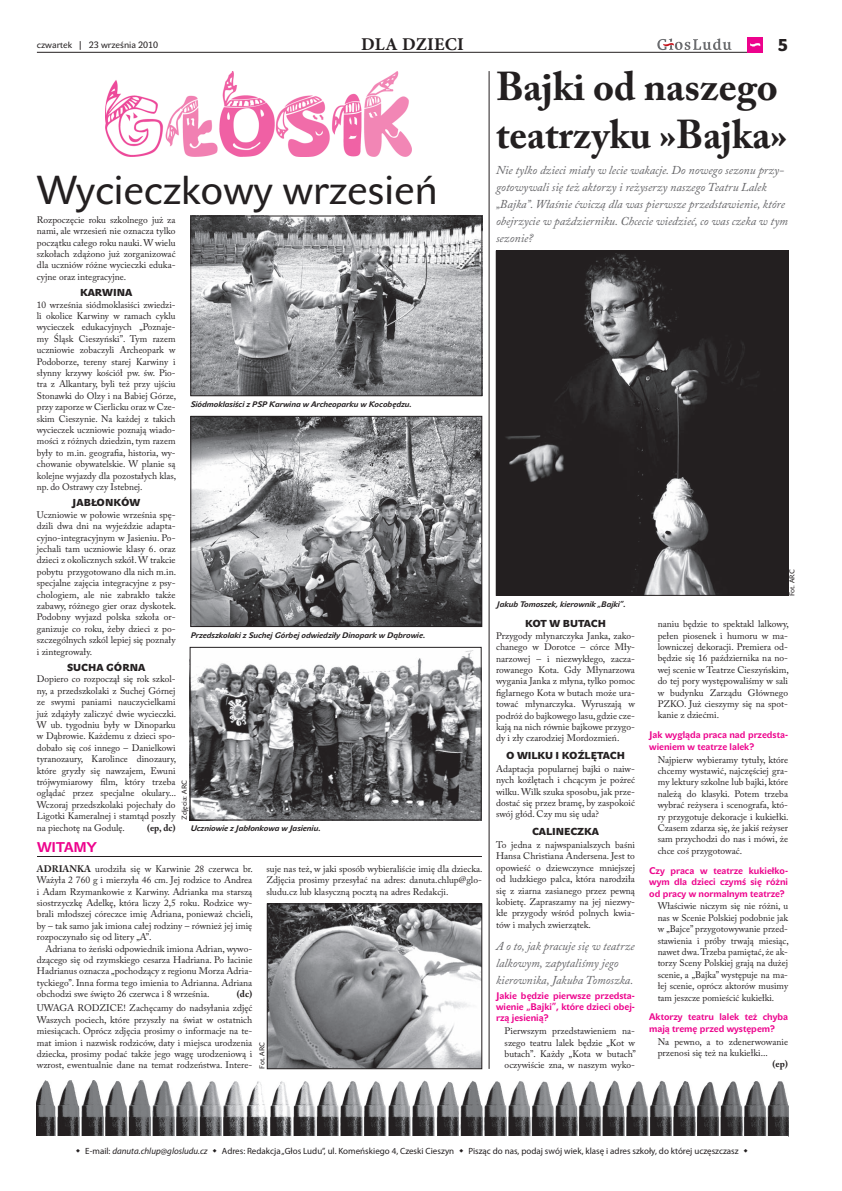
<style>
.page{position:relative;width:842px;height:1191px;background:#fff}
.page>*{position:absolute;margin:0;border:0;box-sizing:border-box;transform-origin:0 0}
.t1{font:700 40px/48px "Adobe Caslon Pro";color:#231f20}
.t2{font:700 40px "John Sans White Pro";color:#231f20}
.t3{font:700 18px "Minion Pro";letter-spacing:.01em;color:#231f20}
.t4{font:17px "John Sans Black Pro";color:#231f20}
.t5{font:700 14px "John Sans Text Pro";color:#ed028c}
.t6{font:italic 12px/17px "Adobe Caslon Pro";color:#636366}
.t7{font:10px "John Sans Black Pro";color:#231f20}
.t8{font:9.5px/11.4px "Adobe Caslon Pro";color:#231f20;text-align:justify}
.t9{font:700 9.5px/11.4px "John Sans Text Pro";color:#ed028c;text-align:justify}
.t10{font:700 9.5px "Adobe Caslon Pro";color:#231f20}
.t11{font:9px "Myriad Pro";color:#231f20}
.t12{font:italic 9px "Myriad Pro";color:#231f20}
.t13{font:9px "John Sans Text Pro";color:#231f20}
.t14{font:italic 700 8px "John Sans Text Pro";color:#231f20}
.t15{font:7px "John Sans Text Pro";color:#231f20}
.s1{font-weight:700}
.s2{font-style:normal}
</style>
<div class="page">
<hr style="left:37px;top:52px;width:726px;height:1px;background:#231f20">
<div style="left:747px;top:37px;width:16px;height:15px;background:#ed028c"></div>
<svg style="left:750px;top:43px;width:10px;height:4px"></svg>
<svg style="left:657px;top:38px;width:75px;height:12px"></svg>
<img style="left:105px;top:71px;width:307px;height:86px">
<img style="left:37px;top:1080px;width:751px;height:56px">
<hr style="left:37px;top:856px;width:445px;height:1px;background:#231f20">
<hr style="left:489px;top:71px;width:1px;height:998px;background:#231f20">
<svg style="left:191px;top:216px;width:291px;height:180px;background:#949598"></svg>
<img style="left:269px;top:906px;width:211px;height:161px">
<div style="left:267px;top:904px;width:215px;height:165px;border:1px solid #231f20"></div>
<svg style="left:496px;top:251px;width:292px;height:345px;background:#332f30"></svg>
<svg style="left:191px;top:416px;width:291px;height:211px;background:#8d8e90"></svg>
<svg style="left:190px;top:647px;width:291px;height:173px"></svg>
<p class="t13" style="left:37px;top:41px;width:123px">czwartek | 23 września 2010</p>
<p class="t3" style="left:361px;top:37px;width:104px">DLA DZIECI</p>
<p class="t4" style="left:778px;top:38px;width:12px">5</p>
<p class="t2" style="left:37px;top:175px;width:402px">Wycieczkowy wrzesień</p>
<p class="t8" style="left:37px;top:215px;width:140px">Rozpoczęcie roku szkolnego już za nami, ale wrzesień nie oznacza tylko początku całego roku nauki. W wielu szkołach zdążono już zorganizować dla uczniów różne wycieczki eduka&shy;cyjne oraz integracyjne.</p>
<p class="t7" style="left:80px;top:289px;width:54px">KARWINA</p>
<p class="t8" style="left:37px;top:300px;width:141px">10 września siódmoklasiści zwiedzi&shy;li okolice Karwiny w ramach cyklu wycieczek edukacyjnych „Poznaje&shy;my Śląsk Cieszyński”. Tym razem uczniowie zobaczyli Archeopark w Podoborze, tereny starej Karwiny i słynny krzywy kościół pw. św. Pio&shy;tra z Alkantary, byli też przy ujściu Stonawki do Olzy i na Babiej Górze, przy zaporze w Cierlicku oraz w Cze&shy;skim Cieszynie. Na każdej z takich wycieczek uczniowie poznają wiado&shy;mości z różnych dziedzin, tym razem były to m.in. geografia, historia, wy&shy;chowanie obywatelskie. W planie są kolejne wyjazdy dla pozostałych klas, np. do Ostrawy czy Istebnej.</p>
<p class="t7" style="left:72px;top:499px;width:69px">JABŁONKÓW</p>
<p class="t8" style="left:37px;top:510px;width:141px">Uczniowie w połowie września spę&shy;dzili dwa dni na wyjeździe adapta&shy;cyjno-integracyjnym w Jasieniu. Po&shy;jechali tam uczniowie klasy 6. oraz dzieci z okolicznych szkół. W trakcie pobytu przygotowano dla nich m.in. specjalne zajęcia integracyjne z psy&shy;chologiem, ale nie zabrakło także zabawy, różnego gier oraz dyskotek.<br>Podobny wyjazd polska szkoła or&shy;ganizuje co roku, żeby dzieci z po&shy;szczególnych szkól lepiej się poznały i zintegrowały.</p>
<p class="t7" style="left:67px;top:664px;width:80px">SUCHA GÓRNA</p>
<p class="t8" style="left:37px;top:674px;width:141px">Dopiero co rozpoczął się rok szkol&shy;ny, a przedszkolaki z Suchej Górnej ze swymi paniami nauczycielkami już zdążyły zaliczyć dwie wycieczki.<br>W ub. tygodniu były w Dinoparku w Dąbrowie. Każdemu z dzieci spo&shy;dobało się coś innego – Danielkowi tyranozaury, Karolince dinozaury, które gryzły się nawzajem, Ewuni trójwymiarowy film, który trzeba oglądać przez specjalne okulary...<br>Wczoraj przedszkolaki pojechały do Ligotki Kameralnej i stamtąd poszły na piechotę na Godulę.</p>
<p class="t14" style="left:191px;top:401px;width:223px">Siódmoklasiści z PSP Karwina w Archeoparku w Kocobędzu.</p>
<p class="t14" style="left:191px;top:632px;width:236px">Przedszkolaki z Suchej Górbej odwiedziły Dinopark w Dąbrowie.</p>
<p class="t15" style="left:182px;top:820px;width:41px;rotate:-90deg">Zdjęcia: ARC</p>
<p class="t10" style="left:147px;top:824px;width:30px">(ep, dc)</p>
<p class="t14" style="left:191px;top:826px;width:132px">Uczniowie z Jabłonkowa w Jasieniu.</p>
<p class="t5" style="left:37px;top:842px;width:61px">WITAMY</p>
<p class="t8" style="left:37px;top:864px;width:218px"><span class="s1">ADRIANKA</span> urodziła się w Karwinie 28 czerwca br.</p>
<p class="t8" style="left:37px;top:875px;width:217px">Ważyła 2 760 g i mierzyła 46 cm. Jej rodzice to Andrea</p>
<p class="t8" style="left:37px;top:887px;width:217px">i Adam Rzymankowie z Karwiny. Adrianka ma starszą</p>
<p class="t8" style="left:37px;top:898px;width:217px">siostrzyczkę Adelkę, która liczy 2,5 roku. Rodzice wy-</p>
<p class="t8" style="left:37px;top:909px;width:218px">brali młodszej córeczce imię Adriana, ponieważ chcieli,</p>
<p class="t8" style="left:37px;top:921px;width:217px">by – tak samo jak imiona całej rodziny – również jej imię</p>
<p class="t8" style="left:37px;top:932px;width:116px">rozpoczynało się od litery „A”.</p>
<p class="t8" style="left:45px;top:944px;width:208px">Adriana to żeński odpowiednik imiona Adrian, wywo-</p>
<p class="t8" style="left:37px;top:955px;width:217px">dzącego się od rzymskiego cesarza Hadriana. Po łacinie</p>
<p class="t8" style="left:37px;top:966px;width:217px">Hadrianus oznacza „pochodzący z regionu Morza Adria-</p>
<p class="t8" style="left:37px;top:978px;width:217px">tyckiego”. Inna forma tego imienia to Adrianna. Adriana</p>
<p class="t8" style="left:37px;top:989px;width:174px">obchodzi swe święto 26 czerwca i 8 września.</p>
<p class="t8" style="left:267px;top:864px;width:218px">suje nas też, w jaki sposób wybieraliście imię dla dziecka.<br>Zdjęcia prosimy przesyłać na adres: danuta.chlup@glo&shy;sludu.cz lub klasyczną pocztą na adres Redakcji.</p>
<p class="t8" style="left:37px;top:988px;width:217px;line-height:14.2px;text-align:right"><span class="s1">(dc)<br></span>UWAGA RODZICE! Zachęcamy do nadsyłania zdjęć</p>
<p class="t8" style="left:37px;top:1015px;width:217px">Waszych pociech, które przyszły na świat w ostatnich miesiącach. Oprócz zdjęcia prosimy o informacje na te&shy;mat imion i nazwisk rodziców, daty i miejsca urodzenia dziecka, prosimy podać także jego wagę urodzeniową i wzrost, ewentualnie dane na temat rodzeństwa. Intere-</p>
<p class="t15" style="left:259px;top:1069px;width:28px;rotate:-90deg">Fot. ARC</p>
<p class="t1" style="left:496px;top:67px;width:293px">Bajki od naszego teatrzyku »Bajka»</p>
<p class="t6" style="left:496px;top:163px;width:293px">Nie tylko dzieci miały w lecie wakacje. Do nowego sezonu przy&shy;gotowywali się też aktorzy i reżyserzy naszego Teatru Lalek „Bajka”. Właśnie ćwiczą dla was pierwsze przedstawienie, które obejrzycie w październiku. Chcecie wiedzieć, co was czeka w tym sezonie?</p>
<p class="t14" style="left:497px;top:601px;width:130px">Jakub Tomoszek, kierownik „Bajki”.</p>
<p class="t7" style="left:525px;top:620px;width:82px">KOT W BUTACH</p>
<p class="t8" style="left:496px;top:631px;width:140px">Przygody młynarczyka Janka, zako&shy;chanego w Dorotce – córce Mły&shy;narzowej – i niezwykłego, zacza&shy;rowanego Kota. Gdy Młynarzowa wygania Janka z młyna, tylko pomoc figlarnego Kota w butach może ura&shy;tować młynarczyka. Wyruszają w podróż do bajkowego lasu, gdzie cze&shy;kają na nich równie bajkowe przygo&shy;dy i zły czarodziej Mordozmień.</p>
<p class="t7" style="left:506px;top:752px;width:121px">O WILKU I KOŹLĘTACH</p>
<p class="t8" style="left:496px;top:764px;width:140px">Adaptacja popularnej bajki o naiw&shy;nych koźlętach i chcącym je pożreć wilku. Wilk szuka sposobu, jak prze&shy;dostać się przez bramę, by zaspokoić swój głód. Czy mu się uda?</p>
<p class="t7" style="left:532px;top:828px;width:68px">CALINECZKA</p>
<p class="t8" style="left:496px;top:840px;width:140px">To jedna z najwspanialszych baśni Hansa Christiana Andersena. Jest to opowieść o dziewczynce mniejszej od ludzkiego palca, która narodziła się z ziarna zasianego przez pewną kobietę. Zapraszamy na jej niezwy&shy;kłe przygody wśród polnych kwia&shy;tów i małych zwierzątek.</p>
<p class="t6" style="left:496px;top:939px;width:140px">A o to, jak pracuje się w teatrze lalkowym, zapytaliśmy jego kierownika, Jakuba Tomoszka.</p>
<p class="t9" style="left:496px;top:990px;width:140px">Jakie będzie pierwsze przedsta&shy;wienie „Bajki”, które dzieci obej&shy;rzą jesienią?</p>
<p class="t8" style="left:505px;top:1026px;width:133px">Pierwszym przedstawieniem na&shy;szego teatru lalek będzie „Kot w butach”. Każdy „Kota w butach” oczywiście zna, w naszym wyko-</p>
<p class="t15" style="left:789px;top:596px;width:28px;rotate:-90deg">Fot. ARC</p>
<p class="t8" style="left:658px;top:619px;width:133px">naniu będzie to spektakl lalkowy, pełen piosenek i humoru w ma&shy;lowniczej dekoracji. Premiera od&shy;będzie się 16 października na no&shy;wej scenie w Teatrze Cieszyńskim, do tej pory występowaliśmy w sali w budynku Zarządu Głównego PZKO. Już cieszymy się na spot&shy;kanie z dziećmi.</p>
<p class="t9" style="left:649px;top:730px;width:140px">Jak wygląda praca nad przedsta&shy;wieniem w teatrze lalek?</p>
<p class="t8" style="left:658px;top:755px;width:133px">Najpierw wybieramy tytuły, które chcemy wystawić, najczęściej gra&shy;my lektury szkolne lub bajki, które należą do klasyki. Potem trzeba wybrać reżysera i scenografa, któ&shy;ry przygotuje dekoracje i kukiełki.<br>Czasem zdarza się, że jakiś reżyser sam przychodzi do nas i mówi, że chce coś przygotować.</p>
<p class="t9" style="left:649px;top:866px;width:140px">Czy praca w teatrze kukiełko&shy;wym dla dzieci czymś się różni od pracy w normalnym teatrze?</p>
<p class="t8" style="left:658px;top:901px;width:133px">Właściwie niczym się nie różni, u nas w Scenie Polskiej podobnie jak w „Bajce” przygotowywanie przed&shy;stawienia i próby trwają miesiąc, nawet dwa. Trzeba pamiętać, że ak&shy;torzy Sceny Polskiej grają na dużej scenie, a „Bajka” występuje na ma&shy;łej scenie, oprócz aktorów musimy tam jeszcze pomieścić kukiełki.</p>
<p class="t9" style="left:649px;top:1012px;width:140px">Aktorzy teatru lalek też chyba mają tremę przed występem?</p>
<p class="t8" style="left:658px;top:1037px;width:132px">Na pewno, a to zdenerwowanie</p>
<p class="t8" style="left:658px;top:1048px;width:112px">przenosi się też na kukiełki...</p>
<p class="t10" style="left:772px;top:1061px;width:17px">(ep)</p>
<p class="t12" style="left:85px;top:1147px;width:124px"><span class="s2">E-mail:</span> danuta.chlup@glosludu.cz</p>
<p class="t11" style="left:222px;top:1147px;width:234px">Adres: Redakcja „Głos Ludu”, ul. Komeńskiego 4, Czeski Cieszyn</p>
<p class="t11" style="left:468px;top:1147px;width:272px">Pisząc do nas, podaj swój wiek, klasę i adres szkoły, do której uczęszczasz</p>
</div>
